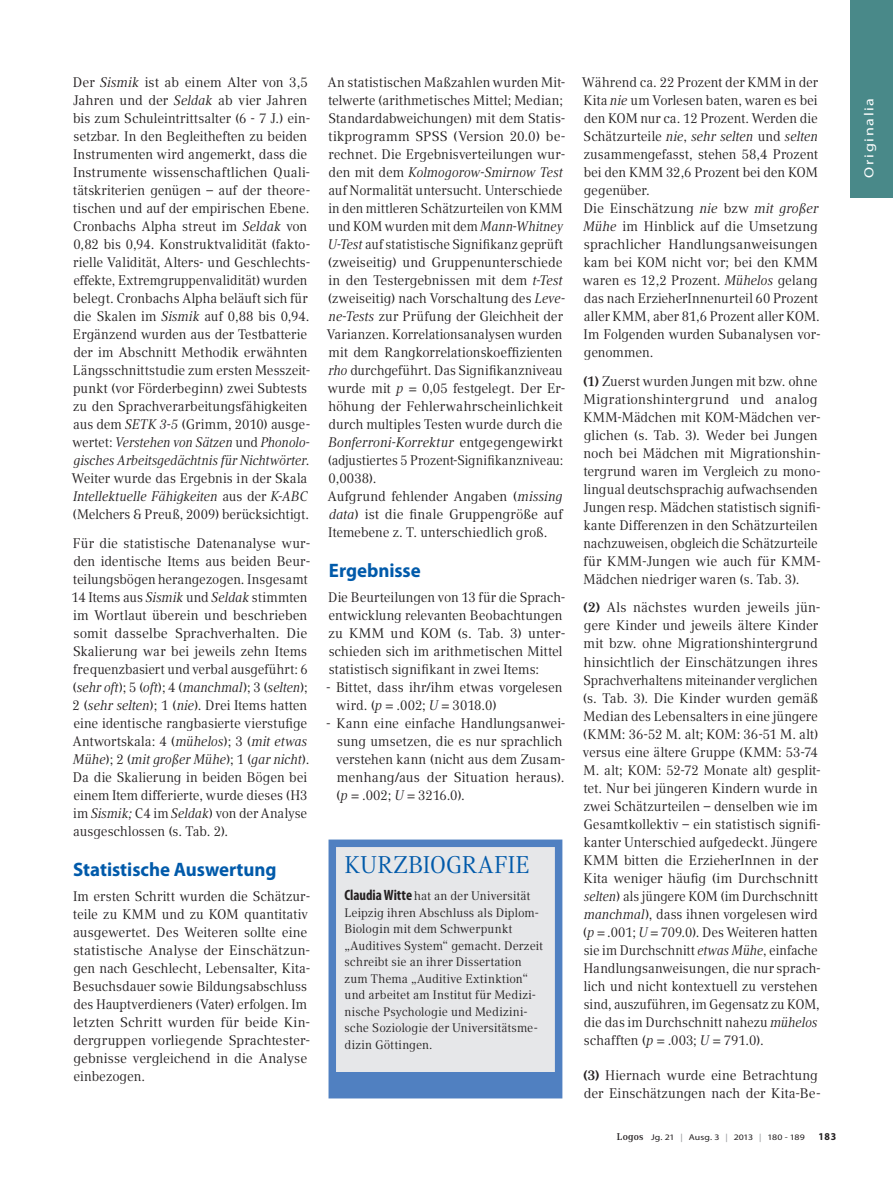
<style>
.page{position:relative;width:893px;height:1191px;background:#fff}
.page>*{position:absolute;margin:0;border:0;box-sizing:border-box;transform-origin:0 0}
.t1{font:24px "Compatil Text LT Pro";letter-spacing:.01em;color:#015aaa;scale:.96 1}
.t2{font:700 19.5px "Myriad Pro";letter-spacing:-.005em;color:#015aaa}
.t3{font:13.8px/18px "Compatil Text LT Pro";letter-spacing:-.005em;color:#231f20;scale:.96 1}
.t4{font:13.8px/18px "Compatil Text LT Pro";letter-spacing:-.005em;color:#231f20}
.t5{font:13.2px "Myriad Pro";letter-spacing:.105em;color:#fff;scale:1.21 1}
.t6{font:12.3px/16.5px "Compatil Text LT Pro";letter-spacing:.01em;color:#231f20}
.t7{font:700 10.5px "Myriad Pro";color:#231f20;scale:.94 1}
.t8{font:8.4px "Myriad Pro";letter-spacing:.005em;color:#231f20;scale:1.18 1}
.s1{font-style:italic}
.s2{font-family:"Myriad Pro";font-weight:700;font-stretch:condensed;font-size:15px}
.s3{font-weight:700}
.s4{font-family:"Compatil Text LT Pro";font-weight:700;font-size:9.75px}
.s5{color:#939598}
</style>
<div class="page">
<div style="left:850px;top:0;width:43px;height:198px;background:#498989"></div>
<div style="left:332px;top:843px;width:227px;height:251px;background:#e6e7e9"></div>
<div style="left:328px;top:839px;width:234px;height:259px;border:8px solid #5080c1"></div>
<div style="left:335px;top:1072px;width:220px;height:20px;background:#5080c1"></div>
<p class="t4" style="left:72px;top:73px;width:240px">Der <span class="s1">Sismik</span> ist ab einem Alter von 3,5<br>Jahren und der <span class="s1">Seldak</span> ab vier Jahren bis zum Schuleintrittsalter (6 - 7 J.) ein&shy;setzbar. In den Begleitheften zu beiden Instrumenten wird angemerkt, dass die Instrumente wissenschaftlichen Quali&shy;tätskriterien genügen – auf der theore&shy;tischen und auf der empirischen Ebene.<br>Cronbachs Alpha streut im <span class="s1">Seldak</span> von 0,82 bis 0,94. Konstruktvalidität (fakto&shy;rielle Validität, Alters- und Geschlechts&shy;effekte, Extremgruppenvalidität) wurden belegt. Cronbachs Alpha beläuft sich für die Skalen im <span class="s1">Sismik</span> auf 0,88 bis 0,94.<br>Ergänzend wurden aus der Testbatterie der im Abschnitt Methodik erwähnten Längsschnittstudie zum ersten Messzeit&shy;punkt (vor Förderbeginn) zwei Subtests zu den Sprachverarbeitungsfähigkeiten aus dem <span class="s1">SETK 3-5</span> (Grimm, 2010) ausge&shy;wertet: <span class="s1">Verstehen von Sätzen</span> und <span class="s1">Phonolo&shy;gisches Arbeitsgedächtnis für Nichtwörter</span>.<br>Weiter wurde das Ergebnis in der Skala <span class="s1">Intellektuelle Fähigkeiten</span> aus der <span class="s1">K-ABC </span>(Melchers &amp; Preuß, 2009) berücksichtigt.</p>
<p class="t4" style="left:72px;top:534px;width:240px">Für die statistische Datenanalyse wur&shy;den identische Items aus beiden Beur&shy;teilungsbögen herangezogen. Insgesamt 14 Items aus <span class="s1">Sismik</span> und <span class="s1">Seldak</span> stimmten im Wortlaut überein und beschrieben somit dasselbe Sprachverhalten. Die Skalierung war bei jeweils zehn Items frequenzbasiert und verbal ausgeführt: 6 (<span class="s1">sehr oft</span>); 5 (<span class="s1">oft</span>); 4 (<span class="s1">manchmal</span>); 3 (<span class="s1">selten</span>); 2 (<span class="s1">sehr selten</span>); 1 (<span class="s1">nie</span>). Drei Items hatten eine identische rangbasierte vierstufige Antwortskala: 4 (<span class="s1">mühelos</span>); 3 (<span class="s1">mit etwas Mühe</span>); 2 (<span class="s1">mit großer Mühe</span>); 1 (<span class="s1">gar nicht</span>).<br>Da die Skalierung in beiden Bögen bei einem Item differierte, wurde dieses (H3 im <span class="s1">Sismik;</span> C4 im <span class="s1">Seldak</span>) von der Analyse ausgeschlossen (s. Tab. 2).</p>
<h2 class="t2" style="left:73px;top:857px;width:205px">Statistische Auswertung</h2>
<p class="t3" style="left:73px;top:887px;width:249px">Im ersten Schritt wurden die Schätzur&shy;teile zu KMM und zu KOM quantitativ ausgewertet. Des Weiteren sollte eine statistische Analyse der Einschätzun&shy;gen nach Geschlecht, Lebensalter, Kita-Besuchsdauer sowie Bildungsabschluss des Hauptverdieners (Vater) erfolgen. Im letzten Schritt wurden für beide Kin&shy;dergruppen vorliegende Sprachtester&shy;gebnisse vergleichend in die Analyse einbezogen.</p>
<p class="t3" style="left:327px;top:73px;width:250px">An statistischen Maßzahlen wurden Mit&shy;telwerte (arithmetisches Mittel; Median; Standardabweichungen) mit dem Statis&shy;tikprogramm SPSS (Version 20.0) be&shy;rechnet. Die Ergebnisverteilungen wur&shy;den mit dem <span class="s1">Kolmogorow-Smirnow Test </span>auf Normalität untersucht. Unterschiede in den mittleren Schätzurteilen von KMM und KOM wurden mit dem <span class="s1">Mann-Whitney U-Test</span> auf statistische Signifikanz geprüft (zweiseitig) und Gruppenunterschiede in den Testergebnissen mit dem <span class="s1">t-Test </span>(zweiseitig) nach Vorschaltung des <span class="s1">Leve&shy;ne-Tests</span> zur Prüfung der Gleichheit der Varianzen. Korrelationsanalysen wurden mit dem Rangkorrelationskoeffizienten <span class="s1">rho</span> durchgeführt. Das Signifikanzniveau wurde mit <span class="s1">p</span> = 0,05 festgelegt. Der Er&shy;höhung der Fehlerwahrscheinlichkeit durch multiples Testen wurde durch die <span class="s1">Bonferroni-Korrektur</span> entgegengewirkt (adjustiertes 5 Prozent-Signifikanzniveau:<br>0,0038).<br>Aufgrund fehlender Angaben (<span class="s1">missing data</span>) ist die finale Gruppengröße auf Itemebene z. T. unterschiedlich groß.</p>
<h2 class="t2" style="left:329px;top:558px;width:93px">Ergebnisse</h2>
<p class="t3" style="left:328px;top:588px;width:249px">Die Beurteilungen von 13 für die Sprach&shy;entwicklung relevanten Beobachtungen zu KMM und KOM (s. Tab. 3) unter&shy;schieden sich im arithmetischen Mittel statistisch signifikant in zwei Items:</p>
<p class="t3" style="left:336px;top:678px;width:237px;text-indent:-10px">- Bittet, dass ihr/ihm etwas vorgelesen wird. (<span class="s1">p</span> = .002; <span class="s1">U</span> = 3018.0)</p>
<p class="t3" style="left:336px;top:714px;width:240px;text-indent:-10px">- Kann eine einfache Handlungsanwei&shy;sung umsetzen, die es nur sprachlich verstehen kann (nicht aus dem Zusam&shy;menhang/aus der Situation heraus). (<span class="s1">p</span> = .002; <span class="s1">U</span> = 3216.0).</p>
<h1 class="t1" style="left:345px;top:851px;width:194px">KURZBIOGRAFIE</h1>
<p class="t6" style="left:344px;top:888px;width:200px"><span class="s2">Claudia Witte</span> hat an der Universität Leipzig ihren Abschluss als Diplom-Biologin mit dem Schwerpunkt „Auditives System“ gemacht. Derzeit schreibt sie an ihrer Dissertation zum Thema „Auditive Extinktion“ und arbeitet am Institut für Medizi&shy;nische Psychologie und Medizini&shy;sche Soziologie der Universitätsme&shy;dizin Göttingen.</p>
<p class="t3" style="left:582px;top:73px;width:250px">Während ca. 22 Prozent der KMM in der Kita <span class="s1">nie</span> um Vorlesen baten, waren es bei den KOM nur ca. 12 Prozent. Werden die Schätzurteile <span class="s1">nie</span>, <span class="s1">sehr selten</span> und <span class="s1">selten </span>zusammengefasst, stehen 58,4 Prozent bei den KMM 32,6 Prozent bei den KOM gegenüber.<br>Die Einschätzung <span class="s1">nie</span> bzw <span class="s1">mit großer Mühe</span> im Hinblick auf die Umsetzung sprachlicher Handlungsanweisungen kam bei KOM nicht vor; bei den KMM waren es 12,2 Prozent. <span class="s1">Mühelos</span> gelang das nach ErzieherInnenurteil 60 Prozent aller KMM, aber 81,6 Prozent aller KOM.<br>Im Folgenden wurden Subanalysen vor&shy;genommen.</p>
<p class="t3" style="left:583px;top:372px;width:249px"><span class="s3">(1)</span> Zuerst wurden Jungen mit bzw. ohne Migrationshintergrund und analog KMM-Mädchen mit KOM-Mädchen ver&shy;glichen (s. Tab. 3). Weder bei Jungen noch bei Mädchen mit Migrationshin&shy;tergrund waren im Vergleich zu mono&shy;lingual deutschsprachig aufwachsenden Jungen resp. Mädchen statistisch signifi&shy;kante Differenzen in den Schätzurteilen nachzuweisen, obgleich die Schätzurteile für KMM-Jungen wie auch für KMM-Mädchen niedriger waren (s. Tab. 3).</p>
<p class="t4" style="left:583px;top:599px;width:239px"><span class="s3">(2)</span> Als nächstes wurden jeweils jün&shy;gere Kinder und jeweils ältere Kinder mit bzw. ohne Migrationshintergrund hinsichtlich der Einschätzungen ihres Sprachverhaltens miteinander verglichen (s. Tab. 3). Die Kinder wurden gemäß Median des Lebensalters in eine jüngere (KMM: 36-52 M. alt; KOM: 36-51 M. alt) versus eine ältere Gruppe (KMM: 53-74<br>M. alt; KOM: 52-72 Monate alt) gesplit&shy;tet. Nur bei jüngeren Kindern wurde in zwei Schätzurteilen – denselben wie im Gesamtkollektiv – ein statistisch signifi&shy;kanter Unterschied aufgedeckt. Jüngere KMM bitten die ErzieherInnen in der Kita weniger häufig (im Durchschnitt <span class="s1">selten</span>) als jüngere KOM (im Durchschnitt <span class="s1">manchmal</span>), dass ihnen vorgelesen wird (<span class="s1">p</span> = .001; <span class="s1">U</span> = 709.0). Des Weiteren hatten sie im Durchschnitt <span class="s1">etwas Mühe</span>, einfache Handlungsanweisungen, die nur sprach&shy;lich und nicht kontextuell zu verstehen sind, auszuführen, im Gegensatz zu KOM, die das im Durchschnitt nahezu <span class="s1">mühelos </span>schafften (<span class="s1">p</span> = .003; <span class="s1">U</span> = 791.0).</p>
<p class="t4" style="left:583px;top:1065px;width:239px"><span class="s3">(3)</span> Hiernach wurde eine Betrachtung der Einschätzungen nach der Kita-Be-</p>
<p class="t8" style="left:617px;top:1132px;width:161px"><span class="s4">Logos</span> Jg. 21 <span class="s5">|</span> Ausg. 3 <span class="s5">|</span> 2013 <span class="s5">|</span> 180 - 189</p>
<p class="t7" style="left:818px;top:1129px;width:20px">183</p>
<p class="t5" style="left:861px;top:178px;width:67px;rotate:-90deg">Originalia</p>
</div>
